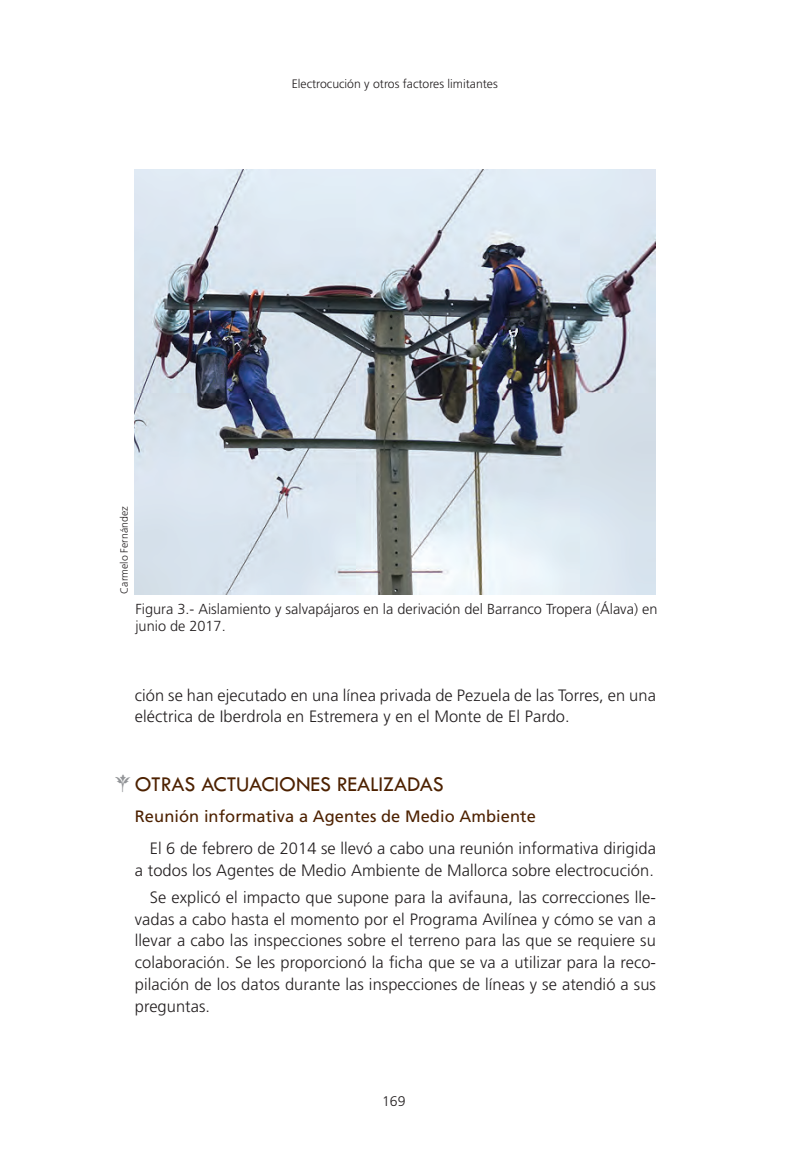
<style>
.page{position:relative;width:793px;height:1155px;background:#fff}
.page>*{position:absolute;margin:0;border:0;box-sizing:border-box;transform-origin:0 0}
.t1{font:500 40.25px "Fleurons";color:#939598}
.t2{font:21.88px "Tw Cen";letter-spacing:-.005em;color:#4d2100}
.t3{font:300 16.45px/21.9px "Frutiger";letter-spacing:.005em;color:#231f20}
.t4{font:16.45px "Frutiger";letter-spacing:.005em;color:#4d2100}
.t5{font:300 14.53px/17.5px "Frutiger";color:#231f20}
.t6{font:300 14px "Frutiger";color:#231f20}
.t7{font:300 12.25px "Frutiger";color:#231f20}
.t8{font:300 10.5px "Frutiger";color:#231f20}
</style>
<div class="page">
<img style="left:134px;top:169px;width:521px;height:426px">
<p class="t7" style="left:292px;top:79px;width:207px">Electrocución y otros factores limitantes</p>
<p class="t8" style="left:120px;top:593px;width:89px;rotate:-90deg">Carmelo Fernández</p>
<p class="t5" style="left:135px;top:601px;width:523px">Figura 3.- Aislamiento y salvapájaros en la derivación del Barranco Tropera (Álava) en junio de 2017.</p>
<p class="t3" style="left:135px;top:685px;width:522px">ción se han ejecutado en una línea privada de Pezuela de las Torres, en una eléctrica de Iberdrola en Estremera y en el Monte de El Pardo.</p>
<h1 class="t1" style="left:103px;top:775px;width:41px">M</h1>
<h2 class="t2" style="left:135px;top:771px;width:310px">OTRAS ACTUACIONES REALIZADAS</h2>
<p class="t4" style="left:135px;top:809px;width:402px">Reunión informativa a Agentes de Medio Ambiente</p>
<p class="t3" style="left:135px;top:839px;width:522px;text-align:right">El 6 de febrero de 2014 se llevó a cabo una reunión informativa dirigida<br>a todos los Agentes de Medio Ambiente de Mallorca sobre electrocución.</p>
<p class="t3" style="left:135px;top:887px;width:522px;text-align:justify;text-indent:15px">Se explicó el impacto que supone para la avifauna, las correcciones lle&shy;vadas a cabo hasta el momento por el Programa Avilínea y cómo se van a llevar a cabo las inspecciones sobre el terreno para las que se requiere su colaboración. Se les proporcionó la ficha que se va a utilizar para la reco&shy;pilación de los datos durante las inspecciones de líneas y se atendió a sus preguntas.</p>
<p class="t6" style="left:382px;top:1095px;width:25px">169</p>
</div>
